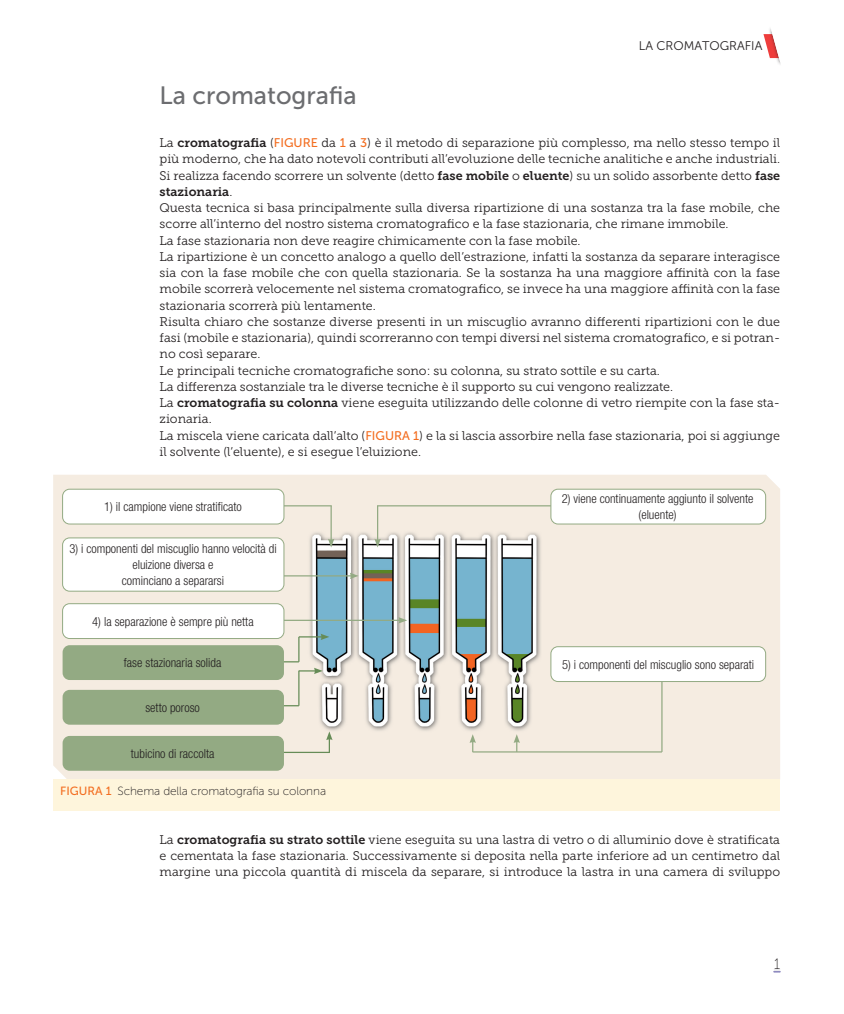
<style>
.page{position:relative;width:844px;height:1014px;background:#fff}
.page>*{position:absolute;margin:0;border:0;box-sizing:border-box;transform-origin:0 0}
.t1{font:25px "Museo Sans 500";color:#6c6d70}
.t2{font:15px "Museo Sans 100";color:#231f20;scale:.9 1}
.t3{font:12.5px/16.2px "Museo Slab 300";color:#231f20;text-align:justify}
.t4{font:300 condensed 12.5px/16.2px "Helvetica Neue LT Std";color:#231f20;text-align:center}
.t5{font:12.5px "Museo Sans 300";color:#231f20}
.t6{font:12.5px "Museo Slab 700";color:#231f20}
.t7{font:11.88px "Museo Sans 100";letter-spacing:-.01em;color:#231f20}
.s1{font-family:"Museo Slab 700"}
.s2{font-family:"Museo Sans 500";color:#f36e21}
.s3{font-family:"Museo Slab 300"}
</style>
<div class="page">
<svg style="left:773px;top:969px;width:7px;height:3px"></svg>
<svg style="left:763px;top:28px;width:18px;height:36px"></svg>
<img style="left:53px;top:475px;width:727px;height:304px">
<hr style="left:225px;top:505px;width:106px;height:1px;background:#93aa83">
<hr style="left:330px;top:506px;width:2px;height:34px;background:#93aa83">
<svg style="left:328px;top:538px;width:6px;height:9px"></svg>
<hr style="left:377px;top:505px;width:180px;height:1px;background:#93aa83">
<hr style="left:377px;top:506px;width:1px;height:34px;background:#93aa83">
<svg style="left:374px;top:538px;width:7px;height:9px"></svg>
<div style="left:63px;top:489px;width:221px;height:35px;background:#fff;border-radius:7px"></div>
<div style="left:62px;top:489px;width:222px;height:35px;border:1px solid #93aa83;border-radius:7px"></div>
<hr style="left:232px;top:619px;width:168px;height:2px;background:#93aa83">
<svg style="left:398px;top:617px;width:9px;height:6px"></svg>
<div style="left:63px;top:603px;width:221px;height:35px;background:#fff;border-radius:7px"></div>
<div style="left:62px;top:603px;width:222px;height:35px;border:1px solid #93aa83;border-radius:7px"></div>
<hr style="left:225px;top:661px;width:74px;height:1px;background:#668c57">
<hr style="left:225px;top:751px;width:105px;height:2px;background:#668c57">
<svg style="left:326px;top:731px;width:6px;height:21px"></svg>
<hr style="left:225px;top:705px;width:74px;height:1px;background:#668c57">
<hr style="left:298px;top:670px;width:1px;height:35px;background:#668c57">
<svg style="left:298px;top:633px;width:31px;height:28px"></svg>
<svg style="left:299px;top:667px;width:23px;height:7px"></svg>
<div style="left:63px;top:645px;width:221px;height:35px;background:#93aa83;border-radius:7px"></div>
<div style="left:63px;top:689px;width:221px;height:35px;background:#93aa83;border-radius:7px"></div>
<div style="left:63px;top:735px;width:221px;height:35px;background:#93aa83;border-radius:7px"></div>
<hr style="left:232px;top:575px;width:119px;height:1px;background:#93aa83">
<svg style="left:350px;top:572px;width:8px;height:7px"></svg>
<div style="left:63px;top:538px;width:221px;height:53px;background:#fff;border-radius:7px"></div>
<div style="left:62px;top:537px;width:222px;height:54px;border:1px solid #93aa83;border-radius:7px"></div>
<div style="left:550px;top:489px;width:215px;height:35px;background:#fff;border-radius:7px"></div>
<div style="left:550px;top:489px;width:215px;height:35px;border:1px solid #93aa83;border-radius:7px"></div>
<hr style="left:472px;top:751px;width:189px;height:1px;background:#93aa83">
<svg style="left:469px;top:734px;width:7px;height:17px"></svg>
<svg style="left:513px;top:734px;width:7px;height:17px"></svg>
<hr style="left:661px;top:662px;width:1px;height:89px;background:#93aa83">
<div style="left:550px;top:646px;width:215px;height:35px;background:#fff;border-radius:7px"></div>
<div style="left:550px;top:646px;width:215px;height:35px;border:1px solid #93aa83;border-radius:7px"></div>
<div style="left:53px;top:779px;width:727px;height:32px;background:#fef5dc"></div>
<p class="t5" style="left:638px;top:39px;width:125px">LA CROMATOGRAFIA</p>
<h1 class="t1" style="left:159px;top:81px;width:199px">La cromatografia</h1>
<p class="t3" style="left:159px;top:135px;width:622px">La <span class="s1">cromatografia</span> (<span class="s2">FIGURE</span> da <span class="s2">1</span> a <span class="s2">3</span>) è il metodo di separazione più complesso, ma nello stesso tempo il più moderno, che ha dato notevoli contributi all’evoluzione delle tecniche analitiche e anche industriali.<br>Si realizza facendo scorrere un solvente (detto <span class="s1">fase mobile</span> o <span class="s1">eluente</span>) su un solido assorbente detto <span class="s1">fase</span></p>
<p class="t6" style="left:159px;top:184px;width:74px">stazionaria<span class="s3">.</span></p>
<p class="t3" style="left:159px;top:200px;width:622px;text-align:left">Questa tecnica si basa principalmente sulla diversa ripartizione di una sostanza tra la fase mobile, che scorre all’interno del nostro sistema cromatografico e la fase stazionaria, che rimane immobile.<br>La fase stazionaria non deve reagire chimicamente con la fase mobile.<br>La ripartizione è un concetto analogo a quello dell’estrazione, infatti la sostanza da separare interagisce sia con la fase mobile che con quella stazionaria. Se la sostanza ha una maggiore affinità con la fase mobile scorrerà velocemente nel sistema cromatografico, se invece ha una maggiore affinità con la fase stazionaria scorrerà più lentamente.<br>Risulta chiaro che sostanze diverse presenti in un miscuglio avranno differenti ripartizioni con le due fasi (mobile e stazionaria), quindi scorreranno con tempi diversi nel sistema cromatografico, e si potran&shy;no così separare.<br>Le principali tecniche cromatografiche sono: su colonna, su strato sottile e su carta.<br>La differenza sostanziale tra le diverse tecniche è il supporto su cui vengono realizzate.<br>La <span class="s1">cromatografia su colonna</span> viene eseguita utilizzando delle colonne di vetro riempite con la fase sta&shy;zionaria.<br>La miscela viene caricata dall’alto (<span class="s2">FIGURA 1</span>) e la si lascia assorbire nella fase stazionaria, poi si aggiunge il solvente (l’eluente), e si esegue l’eluizione.</p>
<p class="t4" style="left:104px;top:498px;width:139px">1) il campione viene stratificato</p>
<p class="t4" style="left:69px;top:540px;width:209px">3) i componenti del miscuglio hanno velocità di eluizione diversa e<br>cominciano a separarsi</p>
<p class="t4" style="left:92px;top:613px;width:163px">4) la separazione è sempre più netta</p>
<p class="t4" style="left:124px;top:654px;width:99px">fase stazionaria solida</p>
<p class="t4" style="left:145px;top:699px;width:56px">setto poroso</p>
<p class="t4" style="left:131px;top:745px;width:85px">tubicino di raccolta</p>
<p class="t4" style="left:561px;top:490px;width:193px">2) viene continuamente aggiunto il solvente (eluente)</p>
<p class="t4" style="left:562px;top:656px;width:193px">5) i componenti del miscuglio sono separati</p>
<p class="t7" style="left:60px;top:784px;width:267px"><span class="s2">FIGURA 1</span> Schema della cromatografia su colonna</p>
<p class="t3" style="left:159px;top:831px;width:622px">La <span class="s1">cromatografia su strato sottile</span> viene eseguita su una lastra di vetro o di alluminio dove è stratificata e cementata la fase stazionaria. Successivamente si deposita nella parte inferiore ad un centimetro dal margine una piccola quantità di miscela da separare, si introduce la lastra in una camera di sviluppo</p>
<p class="t2" style="left:774px;top:955px;width:8px">1</p>
</div>
